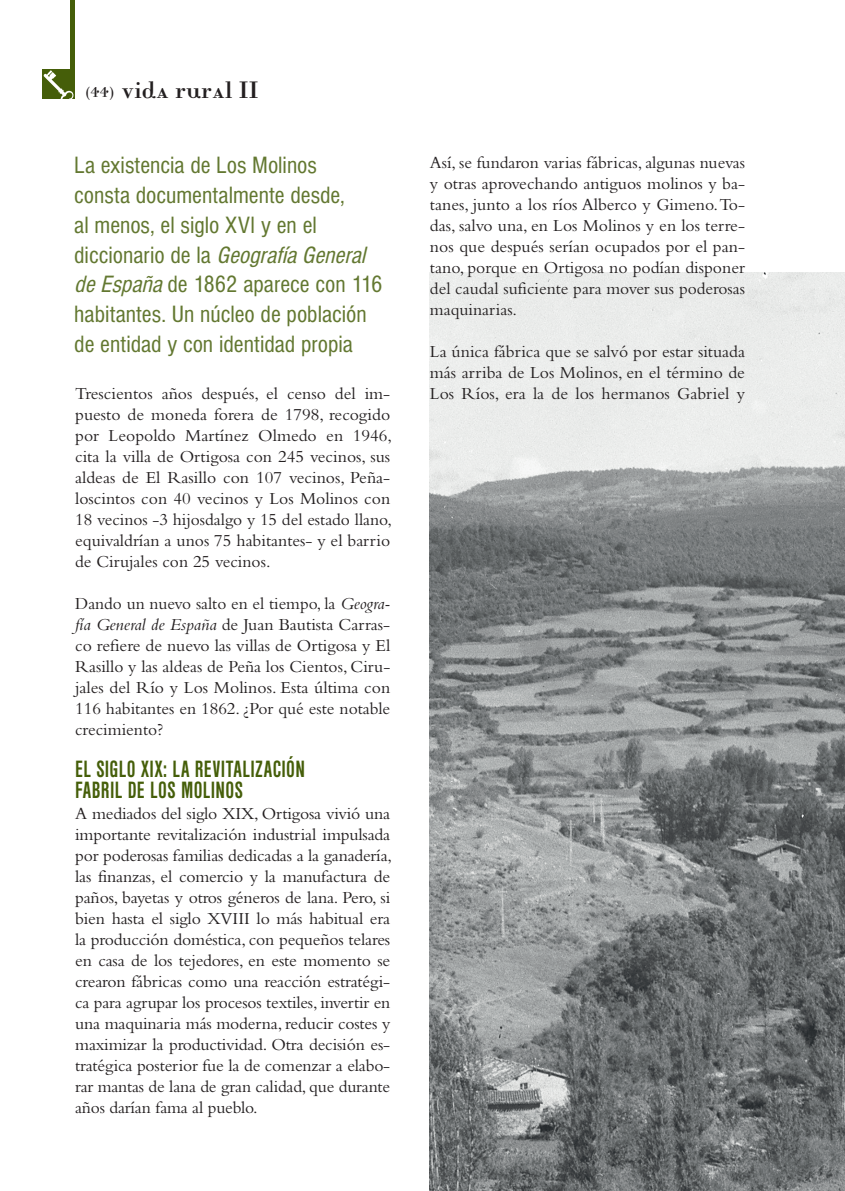
<style>
.page{position:relative;width:845px;height:1191px;background:#fff}
.page>*{position:absolute;margin:0;border:0;box-sizing:border-box;transform-origin:0 0}
.t1{font:condensed 24.5px/29.8px "Nimbus Sans DOT";color:#637831}
.t2{font:700 condensed 24.5px/21px "Nimbus Sans DOT";letter-spacing:.02em;color:#455e09;scale:.9 1}
.t3{font:24.5px "Katrina";color:#231f20}
.t4{font:17.5px/21px "Bembo";color:#231f20;text-align:justify}
.s1{font-size:15.75px}
.s2{font-style:italic}
</style>
<div class="page">
<img style="left:430px;top:272px;width:415px;height:919px">
<div style="left:70px;top:0;width:5px;height:99px;background:#455e09"></div>
<div style="left:42px;top:69px;width:31px;height:30px;background:#455e09"></div>
<svg style="left:44px;top:70px;width:29px;height:29px"></svg>
<h1 class="t3" style="left:86px;top:76px;width:175px"><span class="s1">(44)</span> vida rural II</h1>
<h1 class="t1" style="left:74px;top:151px;width:310px">La existencia de Los Molinos<br>consta documentalmente desde,<br>al menos, el siglo XVI y en el<br>d i c c i o n a r i o d e l a <span class="s2">GeografíaGeneral deEspaña</span>de 1862 aparece con 116 habitantes. Un núcleo de población de entidad y con identidad propia</h1>
<p class="t4" style="left:75px;top:382px;width:318px">Trescientos años después, el censo del im&shy;puesto de moneda forera de 1798, recogido por Leopoldo Martínez Olmedo en 1946, cita la villa de Ortigosa con 245 vecinos, sus aldeas de El Rasillo con 107 vecinos, Peña&shy;loscintos con 40 vecinos y Los Molinos con 18 vecinos -3 hijosdalgo y 15 del estado llano, equivaldrían a unos 75 habitantes- y el barrio de Cirujales con 25 vecinos.</p>
<p class="t4" style="left:75px;top:592px;width:317px">Dando un nuevo salto en el tiempo, la <span class="s2">Geogra&shy;fía General de España</span> de Juan Bautista Carras&shy;co refiere de nuevo las villas de Ortigosa y El Rasillo y las aldeas de Peña los Cientos, Ciru&shy;jales del Río y Los Molinos. Esta última con 116 habitantes en 1862. ¿Por qué este notable crecimiento?</p>
<h1 class="t2" style="left:75px;top:758px;width:257px">EL SIGLO XIX: LA REVITALIZACIÓN<br>FABRIL DE LOS MOLINOS</h1>
<p class="t4" style="left:75px;top:802px;width:318px">A mediados del siglo XIX, Ortigosa vivió una importante revitalización industrial impulsada por poderosas familias dedicadas a la ganadería, las finanzas, el comercio y la manufactura de paños, bayetas y otros géneros de lana. Pero, si bien hasta el siglo XVIII lo más habitual era la producción doméstica, con pequeños telares en casa de los tejedores, en este momento se crearon fábricas como una reacción estratégi&shy;ca para agrupar los procesos textiles, invertir en una maquinaria más moderna, reducir costes y maximizar la productividad. Otra decisión es&shy;tratégica posterior fue la de comenzar a elabo&shy;rar mantas de lana de gran calidad, que durante años darían fama al pueblo.</p>
<p class="t4" style="left:430px;top:151px;width:316px">Así, se fundaron varias fábricas, algunas nuevas y otras aprovechando antiguos molinos y ba&shy;tanes, junto a los ríos Alberco y Gimeno. To&shy;das, salvo una, en Los Molinos y en los terre&shy;nos que después serían ocupados por el pan&shy;tano, porque en Ortigosa no podían disponer del caudal suficiente para mover sus poderosas maquinarias.</p>
<p class="t4" style="left:430px;top:340px;width:317px">La única fábrica que se salvó por estar situada más arriba de Los Molinos, en el término de Los Ríos, era la de los hermanos Gabriel y</p>
</div>
